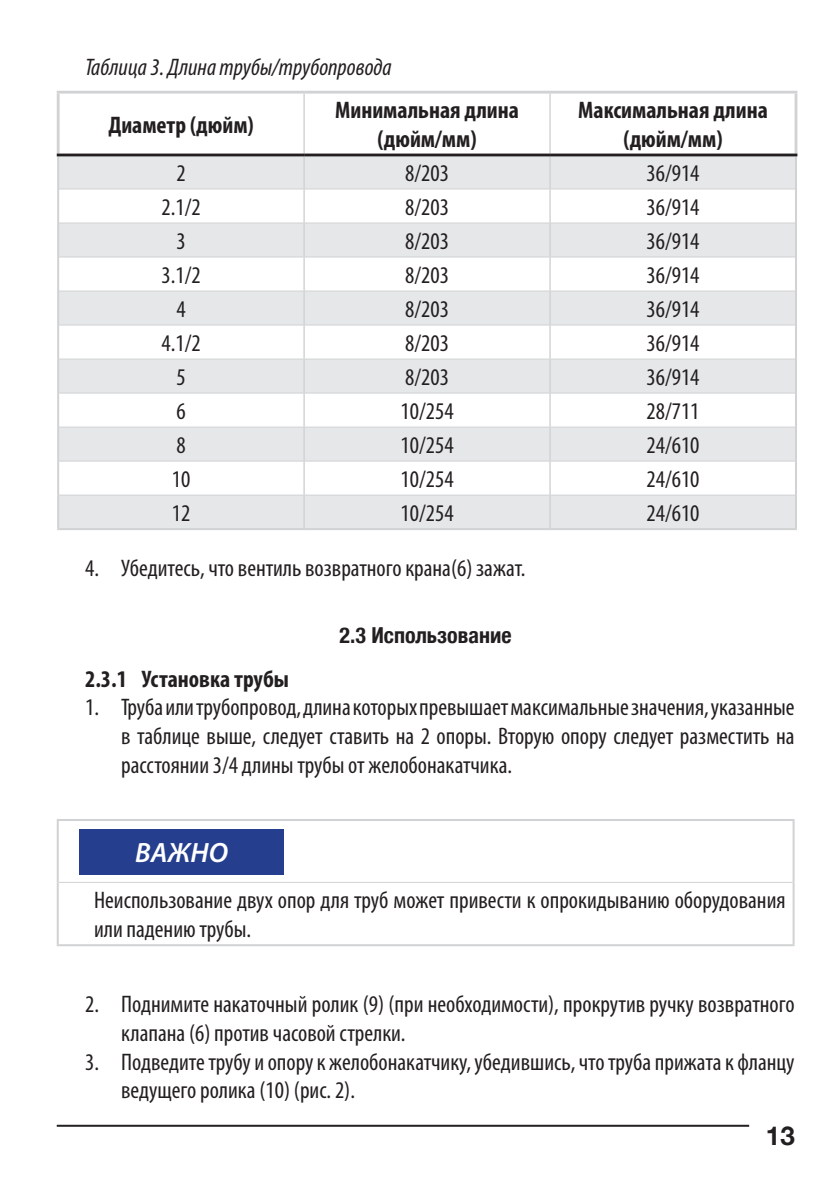
<style>
.page{position:relative;width:840px;height:1191px;background:#fff}
.page>*{position:absolute;margin:0;border:0;box-sizing:border-box;transform-origin:0 0}
.t1{font:italic 600 28px "Myriad Pro";color:#fff}
.t2{font:700 26px "Helvetica Neue";color:#231f20}
.t3{font:condensed 24px/28.8px "Myriad Pro";color:#231f20}
.t4{font:700 condensed 24px/28.8px "Myriad Pro";color:#231f20;text-align:center}
.t5{font:italic condensed 24px "Myriad Pro";color:#231f20}
.t6{font:700 condensed 22px "Helvetica Neue";color:#231f20}
</style>
<div class="page">
<hr style="left:57px;top:1124px;width:691px;height:2px;background:#231f20">
<svg style="left:60px;top:94px;width:734px;height:60px"></svg>
<svg style="left:59px;top:156px;width:735px;height:372px;fill:#e6e7e9"></svg>
<hr style="left:303px;top:94px;width:1px;height:60px;background:#d1d2d4">
<hr style="left:549px;top:94px;width:1px;height:60px;background:#d1d2d4">
<hr style="left:303px;top:156px;width:1px;height:33px;background:#d1d2d4">
<hr style="left:549px;top:156px;width:1px;height:33px;background:#d1d2d4">
<hr style="left:303px;top:189px;width:1px;height:34px;background:#d1d2d4">
<hr style="left:549px;top:189px;width:1px;height:34px;background:#d1d2d4">
<hr style="left:303px;top:223px;width:1px;height:34px;background:#d1d2d4">
<hr style="left:549px;top:223px;width:1px;height:34px;background:#d1d2d4">
<hr style="left:303px;top:257px;width:1px;height:34px;background:#d1d2d4">
<hr style="left:549px;top:257px;width:1px;height:34px;background:#d1d2d4">
<hr style="left:303px;top:291px;width:1px;height:34px;background:#d1d2d4">
<hr style="left:549px;top:291px;width:1px;height:34px;background:#d1d2d4">
<hr style="left:303px;top:325px;width:1px;height:34px;background:#d1d2d4">
<hr style="left:549px;top:325px;width:1px;height:34px;background:#d1d2d4">
<hr style="left:303px;top:359px;width:1px;height:34px;background:#d1d2d4">
<hr style="left:549px;top:359px;width:1px;height:34px;background:#d1d2d4">
<hr style="left:303px;top:393px;width:1px;height:34px;background:#d1d2d4">
<hr style="left:549px;top:393px;width:1px;height:34px;background:#d1d2d4">
<hr style="left:303px;top:427px;width:1px;height:34px;background:#d1d2d4">
<hr style="left:549px;top:427px;width:1px;height:34px;background:#d1d2d4">
<hr style="left:303px;top:461px;width:1px;height:34px;background:#d1d2d4">
<hr style="left:549px;top:461px;width:1px;height:34px;background:#d1d2d4">
<hr style="left:303px;top:495px;width:1px;height:33px;background:#d1d2d4">
<hr style="left:549px;top:495px;width:1px;height:33px;background:#d1d2d4">
<hr style="left:57px;top:156px;width:2px;height:33px;background:#d1d2d4">
<hr style="left:794px;top:156px;width:2px;height:33px;background:#d1d2d4">
<hr style="left:57px;top:189px;width:2px;height:34px;background:#d1d2d4">
<hr style="left:794px;top:189px;width:2px;height:34px;background:#d1d2d4">
<hr style="left:57px;top:223px;width:2px;height:34px;background:#d1d2d4">
<hr style="left:794px;top:223px;width:2px;height:34px;background:#d1d2d4">
<hr style="left:57px;top:257px;width:2px;height:34px;background:#d1d2d4">
<hr style="left:794px;top:257px;width:2px;height:34px;background:#d1d2d4">
<hr style="left:57px;top:291px;width:2px;height:34px;background:#d1d2d4">
<hr style="left:794px;top:291px;width:2px;height:34px;background:#d1d2d4">
<hr style="left:57px;top:325px;width:2px;height:34px;background:#d1d2d4">
<hr style="left:794px;top:325px;width:2px;height:34px;background:#d1d2d4">
<hr style="left:57px;top:359px;width:2px;height:34px;background:#d1d2d4">
<hr style="left:794px;top:359px;width:2px;height:34px;background:#d1d2d4">
<hr style="left:57px;top:393px;width:2px;height:34px;background:#d1d2d4">
<hr style="left:794px;top:393px;width:2px;height:34px;background:#d1d2d4">
<hr style="left:57px;top:427px;width:2px;height:34px;background:#d1d2d4">
<hr style="left:794px;top:427px;width:2px;height:34px;background:#d1d2d4">
<hr style="left:57px;top:461px;width:2px;height:34px;background:#d1d2d4">
<hr style="left:794px;top:461px;width:2px;height:34px;background:#d1d2d4">
<hr style="left:57px;top:495px;width:2px;height:33px;background:#d1d2d4">
<hr style="left:794px;top:495px;width:2px;height:33px;background:#d1d2d4">
<hr style="left:57px;top:528px;width:247px;height:2px;background:#d1d2d4">
<hr style="left:304px;top:528px;width:245px;height:2px;background:#d1d2d4">
<hr style="left:549px;top:528px;width:247px;height:2px;background:#d1d2d4">
<hr style="left:59px;top:189px;width:245px;height:1px;background:#d1d2d4">
<hr style="left:304px;top:189px;width:245px;height:1px;background:#d1d2d4">
<hr style="left:549px;top:189px;width:245px;height:1px;background:#d1d2d4">
<hr style="left:59px;top:223px;width:245px;height:1px;background:#d1d2d4">
<hr style="left:304px;top:223px;width:245px;height:1px;background:#d1d2d4">
<hr style="left:549px;top:223px;width:245px;height:1px;background:#d1d2d4">
<hr style="left:59px;top:257px;width:245px;height:1px;background:#d1d2d4">
<hr style="left:304px;top:257px;width:245px;height:1px;background:#d1d2d4">
<hr style="left:549px;top:257px;width:245px;height:1px;background:#d1d2d4">
<hr style="left:59px;top:291px;width:245px;height:1px;background:#d1d2d4">
<hr style="left:304px;top:291px;width:245px;height:1px;background:#d1d2d4">
<hr style="left:549px;top:291px;width:245px;height:1px;background:#d1d2d4">
<hr style="left:59px;top:325px;width:245px;height:1px;background:#d1d2d4">
<hr style="left:304px;top:325px;width:245px;height:1px;background:#d1d2d4">
<hr style="left:549px;top:325px;width:245px;height:1px;background:#d1d2d4">
<hr style="left:59px;top:359px;width:245px;height:1px;background:#d1d2d4">
<hr style="left:304px;top:359px;width:245px;height:1px;background:#d1d2d4">
<hr style="left:549px;top:359px;width:245px;height:1px;background:#d1d2d4">
<hr style="left:59px;top:393px;width:245px;height:1px;background:#d1d2d4">
<hr style="left:304px;top:393px;width:245px;height:1px;background:#d1d2d4">
<hr style="left:549px;top:393px;width:245px;height:1px;background:#d1d2d4">
<hr style="left:59px;top:427px;width:245px;height:1px;background:#d1d2d4">
<hr style="left:304px;top:427px;width:245px;height:1px;background:#d1d2d4">
<hr style="left:549px;top:427px;width:245px;height:1px;background:#d1d2d4">
<hr style="left:59px;top:461px;width:245px;height:1px;background:#d1d2d4">
<hr style="left:304px;top:461px;width:245px;height:1px;background:#d1d2d4">
<hr style="left:549px;top:461px;width:245px;height:1px;background:#d1d2d4">
<hr style="left:59px;top:495px;width:245px;height:1px;background:#d1d2d4">
<hr style="left:304px;top:495px;width:245px;height:1px;background:#d1d2d4">
<hr style="left:549px;top:495px;width:245px;height:1px;background:#d1d2d4">
<hr style="left:57px;top:91px;width:247px;height:3px;background:#d1d2d4">
<hr style="left:57px;top:94px;width:3px;height:60px;background:#d1d2d4">
<hr style="left:304px;top:91px;width:245px;height:3px;background:#d1d2d4">
<hr style="left:549px;top:91px;width:248px;height:3px;background:#d1d2d4">
<hr style="left:794px;top:94px;width:3px;height:60px;background:#d1d2d4">
<hr style="left:57px;top:154px;width:247px;height:2px;background:#231f20">
<hr style="left:304px;top:154px;width:245px;height:2px;background:#231f20">
<hr style="left:549px;top:154px;width:248px;height:2px;background:#231f20">
<hr style="left:57px;top:819px;width:737px;height:2px;background:#d1d2d4">
<hr style="left:57px;top:821px;width:2px;height:61px;background:#d1d2d4">
<hr style="left:792px;top:821px;width:2px;height:61px;background:#d1d2d4">
<hr style="left:57px;top:882px;width:2px;height:62px;background:#d1d2d4">
<hr style="left:792px;top:882px;width:2px;height:62px;background:#d1d2d4">
<hr style="left:57px;top:944px;width:737px;height:2px;background:#d1d2d4">
<hr style="left:59px;top:882px;width:733px;height:1px;background:#d1d2d4">
<div style="left:79px;top:829px;width:204px;height:45px;background:#253f8e"></div>
<p class="t5" style="left:85px;top:52px;width:308px">Таблица 3. Длина трубы/трубопровода</p>
<p class="t4" style="left:108px;top:110px;width:147px">Диаметр (дюйм)</p>
<p class="t4" style="left:335px;top:95px;width:185px">Минимальная длина (дюйм/мм)</p>
<p class="t4" style="left:578px;top:95px;width:191px">Максимальная длина (дюйм/мм)</p>
<p class="t3" style="left:176px;top:158px;width:11px">2</p>
<p class="t3" style="left:405px;top:158px;width:45px">8/203</p>
<p class="t3" style="left:646px;top:158px;width:54px">36/914</p>
<p class="t3" style="left:161px;top:192px;width:41px">2.1/2</p>
<p class="t3" style="left:405px;top:192px;width:45px">8/203</p>
<p class="t3" style="left:646px;top:192px;width:54px">36/914</p>
<p class="t3" style="left:176px;top:226px;width:11px">3</p>
<p class="t3" style="left:405px;top:226px;width:45px">8/203</p>
<p class="t3" style="left:646px;top:226px;width:54px">36/914</p>
<p class="t3" style="left:161px;top:260px;width:41px">3.1/2</p>
<p class="t3" style="left:405px;top:260px;width:45px">8/203</p>
<p class="t3" style="left:646px;top:260px;width:54px">36/914</p>
<p class="t3" style="left:176px;top:294px;width:11px">4</p>
<p class="t3" style="left:405px;top:294px;width:45px">8/203</p>
<p class="t3" style="left:646px;top:294px;width:54px">36/914</p>
<p class="t3" style="left:161px;top:328px;width:41px">4.1/2</p>
<p class="t3" style="left:405px;top:328px;width:45px">8/203</p>
<p class="t3" style="left:646px;top:328px;width:54px">36/914</p>
<p class="t3" style="left:176px;top:362px;width:11px">5</p>
<p class="t3" style="left:405px;top:362px;width:45px">8/203</p>
<p class="t3" style="left:646px;top:362px;width:54px">36/914</p>
<p class="t3" style="left:176px;top:396px;width:11px">6</p>
<p class="t3" style="left:400px;top:396px;width:54px">10/254</p>
<p class="t3" style="left:646px;top:396px;width:54px">28/711</p>
<p class="t3" style="left:176px;top:430px;width:11px">8</p>
<p class="t3" style="left:400px;top:430px;width:54px">10/254</p>
<p class="t3" style="left:646px;top:430px;width:54px">24/610</p>
<p class="t3" style="left:172px;top:464px;width:20px">10</p>
<p class="t3" style="left:400px;top:464px;width:54px">10/254</p>
<p class="t3" style="left:646px;top:464px;width:54px">24/610</p>
<p class="t3" style="left:172px;top:498px;width:20px">12</p>
<p class="t3" style="left:400px;top:498px;width:54px">10/254</p>
<p class="t3" style="left:646px;top:498px;width:54px">24/610</p>
<p class="t3" style="left:85px;top:553px;width:441px">4. Убедитесь, что вентиль возвратного крана(6) зажат.</p>
<p class="t6" style="left:339px;top:616px;width:173px">2.3 Использование</p>
<p class="t4" style="left:85px;top:663px;width:205px">2.3.1 Установка трубы</p>
<p class="t3" style="left:121px;top:693px;width:674px;text-align:justify;text-indent:-36px">1. Труба или трубопровод, длина которых превышает максимальные значения, указанные в таблице выше, следует ставить на 2 опоры. Вторую опору следует разместить на расстоянии 3/4 длины трубы от желобонакатчика.</p>
<p class="t1" style="left:135px;top:835px;width:94px">ВАЖНО</p>
<p class="t3" style="left:94px;top:885px;width:692px">Неиспользование двух опор для труб может привести к опрокидыванию оборудования или падению трубы.</p>
<p class="t3" style="left:121px;top:989px;width:674px;text-indent:-36px">2. Поднимите накаточный ролик (9) (при необходимости), прокрутив ручку возвратного клапана (6) против часовой стрелки.</p>
<p class="t3" style="left:121px;top:1047px;width:674px;text-indent:-36px">3. Подведите трубу и опору к желобонакатчику, убедившись, что труба прижата к фланцу ведущего ролика (10) (рис. 2).</p>
<p class="t2" style="left:765px;top:1115px;width:30px">13</p>
</div>
